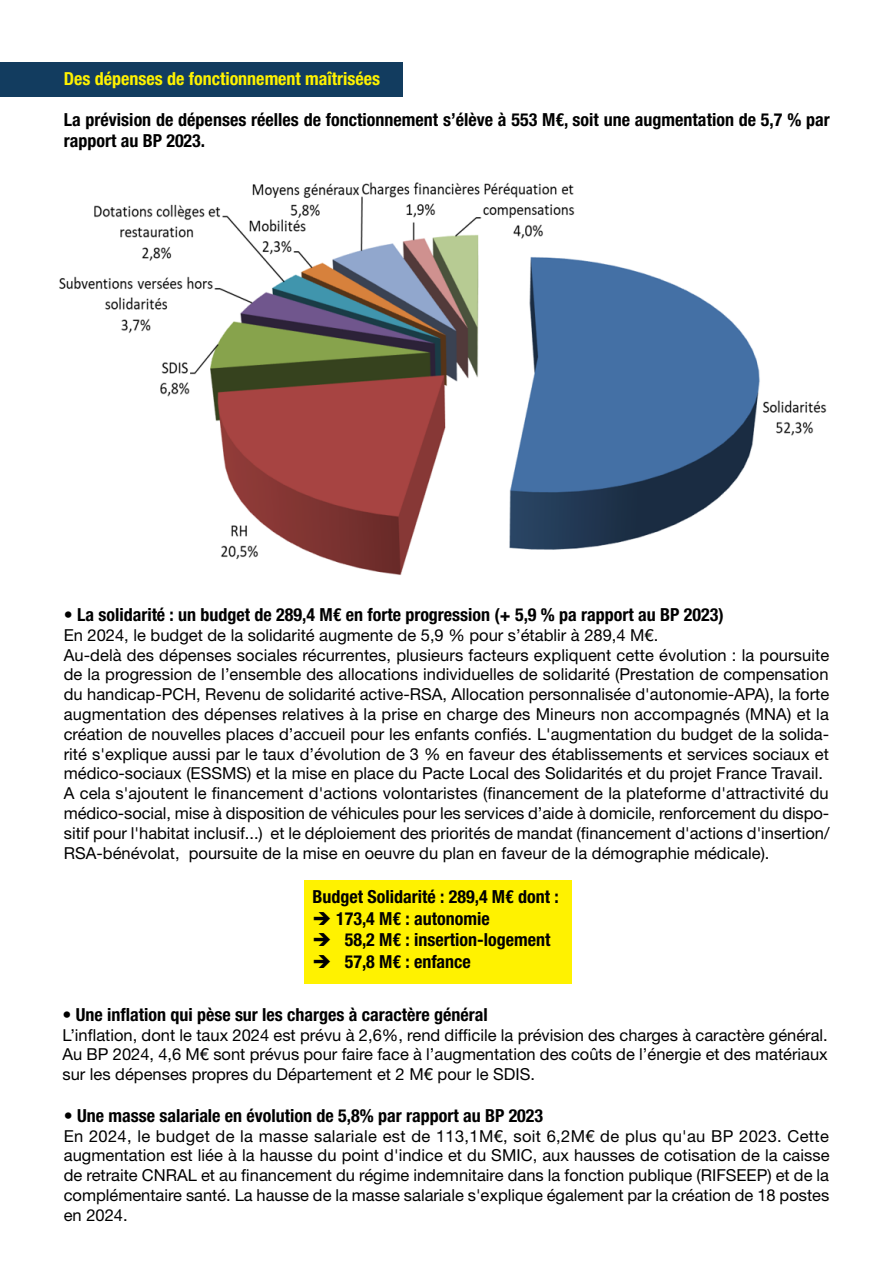
<style>
.page{position:relative;width:893px;height:1263px;background:#fff}
.page>*{position:absolute;margin:0;border:0;box-sizing:border-box;transform-origin:0 0}
.t1{font:700 condensed 18px/21.6px "Helvetica Neue LT Pro";color:#000}
.t2{font:700 condensed 18px "Helvetica Neue LT Pro";color:#fff200}
.t3{font:16.5px/19.8px "Helvetica Neue LT Pro";color:#000;text-align:justify}
</style>
<div class="page">
<div style="left:0;top:62px;width:403px;height:34px;background:#123c5f"></div>
<img style="left:59px;top:182px;width:768px;height:393px">
<div style="left:304px;top:880px;width:268px;height:103px;background:#fff200"></div>
<p class="t2" style="left:64px;top:68px;width:318px">Des dépenses de fonctionnement maîtrisées</p>
<p class="t1" style="left:64px;top:108px;width:768px">La prévision de dépenses réelles de fonctionnement s’élève à 553 M€, soit une augmentation de 5,7 % par rapport au BP 2023.</p>
<p class="t1" style="left:64px;top:604px;width:661px">• La solidarité : un budget de 289,4 M€ en forte progression (+ 5,9 % pa rapport au BP 2023)</p>
<p class="t3" style="left:64px;top:625px;width:767px;text-align:left">En 2024, le budget de la solidarité augmente de 5,9 % pour s’établir à 289,4 M€.<br>Au-delà des dépenses sociales récurrentes, plusieurs facteurs expliquent cette évolution : la poursuite de la progression de l’ensemble des allocations individuelles de solidarité (Prestation de compensation du handicap-PCH, Revenu de solidarité active-RSA, Allocation personnalisée d'autonomie-APA), la forte augmentation des dépenses relatives à la prise en charge des Mineurs non accompagnés (MNA) et la création de nouvelles places d’accueil pour les enfants confiés. L'augmentation du budget de la solida&shy;rité s'explique aussi par le taux d’évolution de 3 % en faveur des établissements et services sociaux et médico-sociaux (ESSMS) et la mise en place du Pacte Local des Solidarités et du projet France Travail.<br>A cela s'ajoutent le financement d'actions volontaristes (financement de la plateforme d'attractivité du médico-social, mise à disposition de véhicules pour les services d’aide à domicile, renforcement du dispo&shy;sitif pour l'habitat inclusif...) et le déploiement des priorités de mandat (financement d'actions d'insertion/ RSA-bénévolat, poursuite de la mise en oeuvre du plan en faveur de la démographie médicale).</p>
<p class="t1" style="left:313px;top:886px;width:248px">Budget Solidarité : 289,4 M€ dont :</p>
<p class="t1" style="left:313px;top:907px;width:179px">➔ 173,4 M€ : autonomie</p>
<p class="t1" style="left:313px;top:929px;width:239px">➔ 58,2 M€ : insertion-logement</p>
<p class="t1" style="left:313px;top:951px;width:160px">➔ 57,8 M€ : enfance</p>
<p class="t1" style="left:62px;top:1003px;width:427px">• Une inflation qui pèse sur les charges à caractère général</p>
<p class="t3" style="left:62px;top:1024px;width:767px">L’inflation, dont le taux 2024 est prévu à 2,6%, rend difficile la prévision des charges à caractère général.<br>Au BP 2024, 4,6 M€ sont prévus pour faire face à l’augmentation des coûts de l’énergie et des matériaux sur les dépenses propres du Département et 2 M€ pour le SDIS.</p>
<p class="t1" style="left:64px;top:1104px;width:481px">• Une masse salariale en évolution de 5,8% par rapport au BP 2023</p>
<p class="t3" style="left:64px;top:1125px;width:767px">En 2024, le budget de la masse salariale est de 113,1M€, soit 6,2M€ de plus qu'au BP 2023. Cette augmentation est liée à la hausse du point d'indice et du SMIC, aux hausses de cotisation de la caisse de retraite CNRAL et au financement du régime indemnitaire dans la fonction publique (RIFSEEP) et de la complémentaire santé. La hausse de la masse salariale s'explique également par la création de 18 postes en 2024.</p>
</div>
